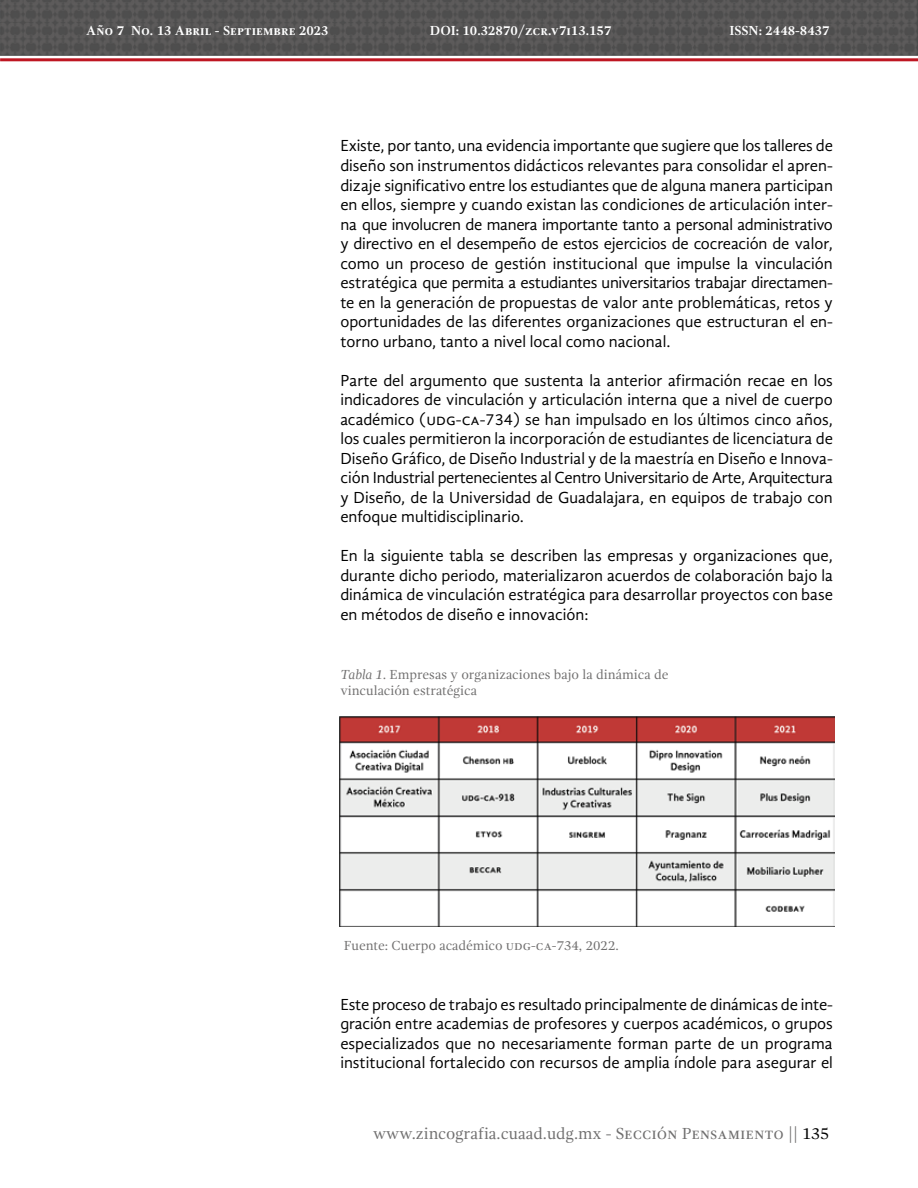
<style>
.page{position:relative;width:918px;height:1188px;background:#fff}
.page>*{position:absolute;margin:0;border:0;box-sizing:border-box;transform-origin:0 0}
.t1{font:16.5px/19.5px "Gandhi Sans";letter-spacing:-.01em;color:#000;text-align:justify}
.t2{font:16.5px "Gandhi Serif";color:#706f6f}
.t3{font:13.5px/16.5px "Gandhi Serif";color:#706f6f}
.t4{font:700 13.5px "Gandhi Serif";color:#fff}
.s1{font-style:italic}
.s2{color:#000}
</style>
<div class="page">
<div style="left:0;top:0;width:918px;height:56px;background:#565554"></div>
<hr style="left:0;top:58px;width:918px;height:3px;background:#be1622">
<img style="left:339px;top:717px;width:495px;height:209px">
<p class="t4" style="left:86px;top:23px;width:244px">Año 7 No. 13 Abril - Septiembre 2023</p>
<p class="t4" style="left:430px;top:23px;width:183px">DOI: 10.32870/zcr.v7i13.157</p>
<p class="t4" style="left:730px;top:23px;width:102px">ISSN: 2448-8437</p>
<p class="t1" style="left:340px;top:136px;width:494px">Existe, por tanto, una evidencia importante que sugiere que los talleres de diseño son instrumentos didácticos relevantes para consolidar el apren&shy;dizaje significativo entre los estudiantes que de alguna manera participan en ellos, siempre y cuando existan las condiciones de articulación inter&shy;na que involucren de manera importante tanto a personal administrativo y directivo en el desempeño de estos ejercicios de cocreación de valor, como un proceso de gestión institucional que impulse la vinculación estratégica que permita a estudiantes universitarios trabajar directamen&shy;te en la generación de propuestas de valor ante problemáticas, retos y oportunidades de las diferentes organizaciones que estructuran el en&shy;torno urbano, tanto a nivel local como nacional.</p>
<p class="t1" style="left:340px;top:370px;width:494px">Parte del argumento que sustenta la anterior afirmación recae en los indicadores de vinculación y articulación interna que a nivel de cuerpo académico (udg-ca-734) se han impulsado en los últimos cinco años, los cuales permitieron la incorporación de estudiantes de licenciatura de Diseño Gráfico, de Diseño Industrial y de la maestría en Diseño e Innova&shy;ción Industrial pertenecientes al Centro Universitario de Arte, Arquitectura y Diseño, de la Universidad de Guadalajara, en equipos de trabajo con enfoque multidisciplinario.</p>
<p class="t1" style="left:340px;top:546px;width:494px">En la siguiente tabla se describen las empresas y organizaciones que, durante dicho periodo, materializaron acuerdos de colaboración bajo la dinámica de vinculación estratégica para desarrollar proyectos con base en métodos de diseño e innovación:</p>
<p class="t3" style="left:340px;top:666px;width:330px"><span class="s1">Tabla 1.</span> Empresas y organizaciones bajo la dinámica de vinculación estratégica</p>
<p class="t3" style="left:344px;top:937px;width:277px">Fuente: Cuerpo académico udg-ca-734, 2022.</p>
<p class="t1" style="left:340px;top:994px;width:494px">Este proceso de trabajo es resultado principalmente de dinámicas de inte&shy;gración entre academias de profesores y cuerpos académicos, o grupos especializados que no necesariamente forman parte de un programa institucional fortalecido con recursos de amplia índole para asegurar el</p>
<p class="t2" style="left:373px;top:1124px;width:458px">www.zincografia.cuaad.udg.mx - Sección Pensamiento || <span class="s2">135</span></p>
</div>
